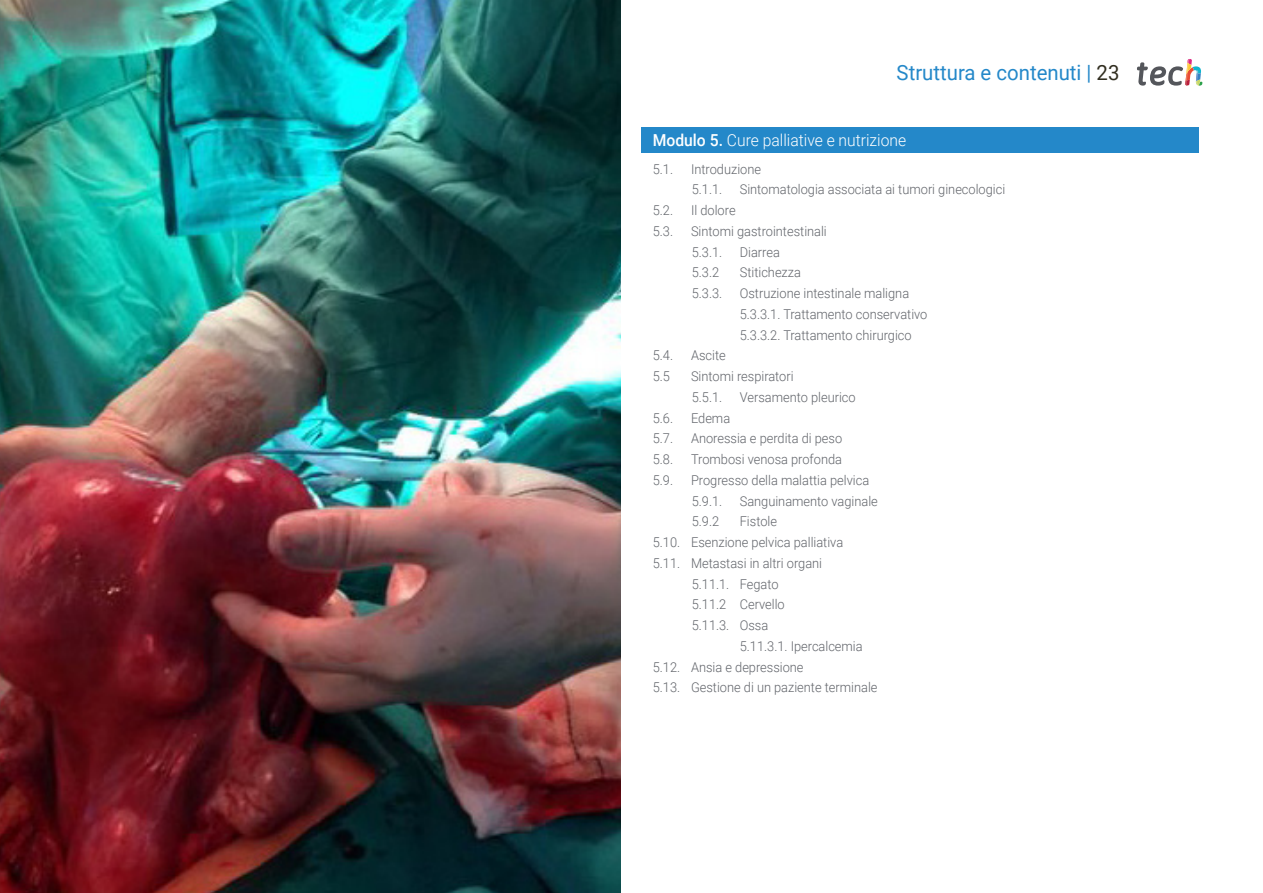
<style>
.page{position:relative;width:1263px;height:893px;background:#fff}
.page>*{position:absolute;margin:0;border:0;box-sizing:border-box;transform-origin:0 0}
.t1{font:21px "Roboto";color:#2488c9}
.t2{font:300 16.5px "Roboto";color:#fff;scale:.95 1}
.t3{font:300 13.5px/20.7px "Roboto";color:#61646a;scale:.95 1}
.s1{color:#312e20}
.s2{font-weight:500}
</style>
<div class="page">
<div style="left:642px;top:128px;width:557px;height:25px;background:#2488c9"></div>
<svg style="left:1137px;top:59px;width:65px;height:27px"></svg>
<img style="left:0;top:0;width:621px;height:893px">
<h1 class="t1" style="left:897px;top:57px;width:224px">Struttura e contenuti | <span class="s1">23</span></h1>
<p class="t2" style="left:653px;top:129px;width:268px"><span class="s2">Modulo 5.</span> Cure palliative e nutrizione</p>
<p class="t3" style="left:653px;top:158px;width:23px">5.1.</p>
<p class="t3" style="left:691px;top:158px;width:75px">Introduzione<br>5.1.1.</p>
<p class="t3" style="left:740px;top:179px;width:281px">Sintomatologia associata ai tumori ginecologici</p>
<p class="t3" style="left:653px;top:199px;width:23px">5.2.</p>
<p class="t3" style="left:691px;top:199px;width:48px">Il dolore</p>
<p class="t3" style="left:653px;top:220px;width:23px">5.3.</p>
<p class="t3" style="left:691px;top:220px;width:144px">Sintomi gastrointestinali<br>5.3.1.</p>
<p class="t3" style="left:740px;top:241px;width:44px">Diarrea</p>
<p class="t3" style="left:692px;top:262px;width:30px">5.3.2</p>
<p class="t3" style="left:740px;top:262px;width:66px">Stitichezza</p>
<p class="t3" style="left:692px;top:282px;width:34px">5.3.3.</p>
<p class="t3" style="left:740px;top:282px;width:199px">Ostruzione intestinale maligna<br>5.3.3.1. Trattamento conservativo<br>5.3.3.2. Trattamento chirurgico</p>
<p class="t3" style="left:653px;top:345px;width:23px">5.4.</p>
<p class="t3" style="left:691px;top:345px;width:38px">Ascite</p>
<p class="t3" style="left:653px;top:365px;width:20px">5.5</p>
<p class="t3" style="left:691px;top:365px;width:110px">Sintomi respiratori<br>5.5.1.</p>
<p class="t3" style="left:740px;top:386px;width:123px">Versamento pleurico</p>
<p class="t3" style="left:653px;top:407px;width:23px">5.6.</p>
<p class="t3" style="left:691px;top:407px;width:43px">Edema</p>
<p class="t3" style="left:653px;top:428px;width:23px">5.7.</p>
<p class="t3" style="left:691px;top:428px;width:161px">Anoressia e perdita di peso</p>
<p class="t3" style="left:653px;top:448px;width:23px">5.8.</p>
<p class="t3" style="left:691px;top:448px;width:161px">Trombosi venosa profonda</p>
<p class="t3" style="left:653px;top:469px;width:23px">5.9.</p>
<p class="t3" style="left:691px;top:469px;width:189px">Progresso della malattia pelvica<br>5.9.1.</p>
<p class="t3" style="left:740px;top:490px;width:147px">Sanguinamento vaginale</p>
<p class="t3" style="left:692px;top:511px;width:30px">5.9.2</p>
<p class="t3" style="left:740px;top:511px;width:41px">Fistole</p>
<p class="t3" style="left:653px;top:531px;width:202px">5.10. Esenzione pelvica palliativa</p>
<p class="t3" style="left:653px;top:552px;width:180px">5.11. Metastasi in altri organi</p>
<p class="t3" style="left:692px;top:573px;width:93px">5.11.1. Fegato</p>
<p class="t3" style="left:692px;top:594px;width:99px">5.11.2 Cervello</p>
<p class="t3" style="left:692px;top:614px;width:82px">5.11.3. Ossa</p>
<p class="t3" style="left:740px;top:635px;width:131px">5.11.3.1. Ipercalcemia</p>
<p class="t3" style="left:653px;top:656px;width:160px">5.12. Ansia e depressione</p>
<p class="t3" style="left:653px;top:677px;width:238px">5.13. Gestione di un paziente terminale</p>
</div>
